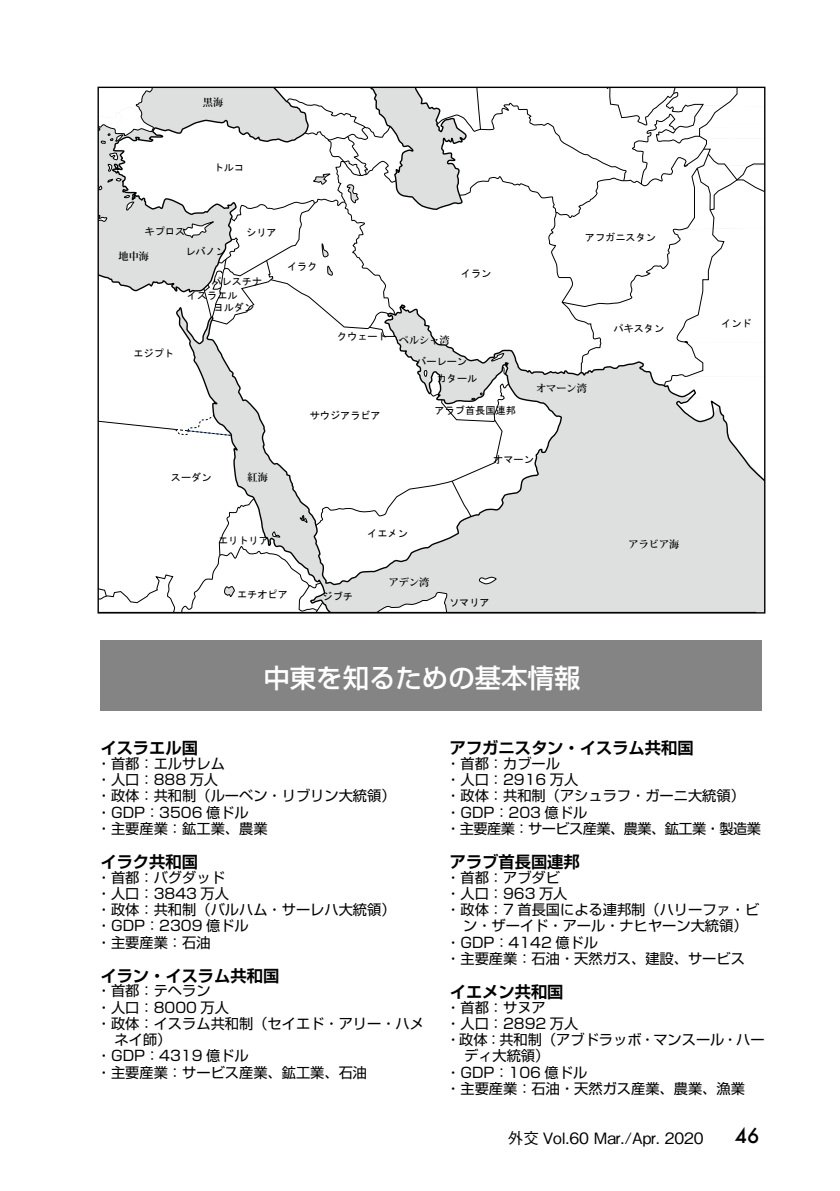
<style>
.page{position:relative;width:840px;height:1191px;background:#fff}
.page>*{position:absolute;margin:0;border:0;box-sizing:border-box;transform-origin:0 0}
.t1{font:500 26.4px "Shin Go Pro";color:#fff}
.t2{font:500 19.8px "Futura";color:#000}
.t3{font:700 16.2px "Shin Go Pro De";color:#000}
.t4{font:500 15.6px "Gothic BBB Pro";letter-spacing:-.01em;color:#000}
.t5{font:14.2px/16.2px "Shin Go Pro";color:#000}
.t6{font:10.2px "MS Gothic";color:#000}
.t7{font:700 10.2px "Koz Min Pro";color:#000}
</style>
<div class="page">
<div style="left:100px;top:640px;width:661px;height:70px;background:#848484"></div>
<svg style="left:98px;top:87px;width:667px;height:526px"></svg>
<p class="t7" style="left:203px;top:95px;width:22px">黒海</p>
<p class="t6" style="left:213px;top:162px;width:32px">トルコ</p>
<p class="t6" style="left:144px;top:227px;width:42px">キプロス</p>
<p class="t6" style="left:246px;top:227px;width:32px">シリア</p>
<p class="t6" style="left:185px;top:246px;width:42px">レバノン</p>
<p class="t7" style="left:118px;top:248px;width:32px">地中海</p>
<p class="t6" style="left:211px;top:276px;width:52px">パレスチナ</p>
<p class="t6" style="left:187px;top:291px;width:52px">イスラエル</p>
<p class="t6" style="left:213px;top:302px;width:42px">ヨルダン</p>
<p class="t6" style="left:287px;top:262px;width:32px">イラク</p>
<p class="t6" style="left:133px;top:348px;width:42px">エジプト</p>
<p class="t6" style="left:337px;top:331px;width:52px">クウェート</p>
<p class="t6" style="left:309px;top:410px;width:73px">サウジアラビア</p>
<p class="t6" style="left:460px;top:268px;width:32px">イラン</p>
<p class="t7" style="left:399px;top:333px;width:52px">ペルシャ湾</p>
<p class="t6" style="left:416px;top:357px;width:52px">バーレーン</p>
<p class="t6" style="left:436px;top:373px;width:42px">カタール</p>
<p class="t6" style="left:434px;top:405px;width:83px">アラブ首長国連邦</p>
<p class="t6" style="left:584px;top:232px;width:73px">アフガニスタン</p>
<p class="t7" style="left:536px;top:380px;width:52px">オマーン湾</p>
<p class="t6" style="left:613px;top:323px;width:52px">パキスタン</p>
<p class="t6" style="left:171px;top:472px;width:42px">スーダン</p>
<p class="t7" style="left:247px;top:470px;width:22px">紅海</p>
<p class="t6" style="left:493px;top:454px;width:42px">オマーン</p>
<p class="t6" style="left:218px;top:535px;width:52px">エリトリア</p>
<p class="t6" style="left:367px;top:528px;width:42px">イエメン</p>
<p class="t7" style="left:388px;top:575px;width:42px">アデン湾</p>
<p class="t7" style="left:628px;top:537px;width:52px">アラビア海</p>
<p class="t6" style="left:237px;top:590px;width:52px">エチオピア</p>
<p class="t6" style="left:322px;top:591px;width:32px">ジブチ</p>
<p class="t6" style="left:449px;top:597px;width:42px">ソマリア</p>
<h1 class="t1" style="left:263px;top:656px;width:318px">中東を知るための基本情報</h1>
<p class="t6" style="left:710px;top:318px;width:52px">　インド　</p>
<p class="t3" style="left:100px;top:735px;width:99px">イスラエル国</p>
<p class="t5" style="left:97px;top:753px;width:300px">・首都：エルサレム<br>・人口：888 万人<br>・政体：共和制（ルーベン・リブリン大統領）・GDP：3506 億ドル<br>・主要産業：鉱工業、農業</p>
<p class="t3" style="left:100px;top:848px;width:99px">イラク共和国</p>
<p class="t5" style="left:97px;top:867px;width:300px">・首都：バグダッド<br>・人口：3843 万人<br>・政体：共和制（バルハム・サーレハ大統領）・GDP：2309 億ドル<br>・主要産業：石油</p>
<p class="t3" style="left:100px;top:962px;width:180px">イラン・イスラム共和国</p>
<p class="t5" style="left:97px;top:981px;width:328px">・首都：テヘラン<br>・人口：8000 万人<br>・政体：イスラム共和制（セイエド・アリー・ハメ　ネイ師）<br>・GDP：4319 億ドル<br>・主要産業：サービス産業、鉱工業、石油</p>
<p class="t3" style="left:449px;top:735px;width:245px">アフガニスタン・イスラム共和国</p>
<p class="t5" style="left:446px;top:753px;width:316px">・首都：カブール<br>・人口：2916 万人<br>・政体：共和制（アシュラフ・ガーニ大統領）・GDP：203 億ドル<br>・主要産業：サービス産業、農業、鉱工業・製造業</p>
<p class="t3" style="left:449px;top:848px;width:131px">アラブ首長国連邦</p>
<p class="t5" style="left:446px;top:867px;width:115px">・首都：アブダビ</p>
<p class="t5" style="left:446px;top:883px;width:123px">・人口：963 万人</p>
<p class="t5" style="left:446px;top:900px;width:314px">・政体：7 首長国による連邦制（ハリーファ・ビ</p>
<p class="t5" style="left:463px;top:916px;width:286px">ン・ザーイド・アール・ナヒヤーン大統領）</p>
<p class="t5" style="left:446px;top:932px;width:153px">・GDP：4142 億ドル</p>
<p class="t5" style="left:446px;top:948px;width:300px">・主要産業：石油・天然ガス、建設、サービス</p>
<p class="t3" style="left:449px;top:978px;width:115px">イエメン共和国</p>
<p class="t5" style="left:446px;top:997px;width:320px">・首都：サヌア<br>・人口：2892 万人<br>・政体：共和制（アブドラッボ・マンスール・ハー　ディ大統領）<br>・GDP：106 億ドル<br>・主要産業：石油・天然ガス産業、農業、漁業</p>
<p class="t4" style="left:507px;top:1125px;width:197px">外交 Vol.60 Mar./Apr. 2020</p>
<h2 class="t2" style="left:734px;top:1122px;width:26px">46</h2>
</div>
